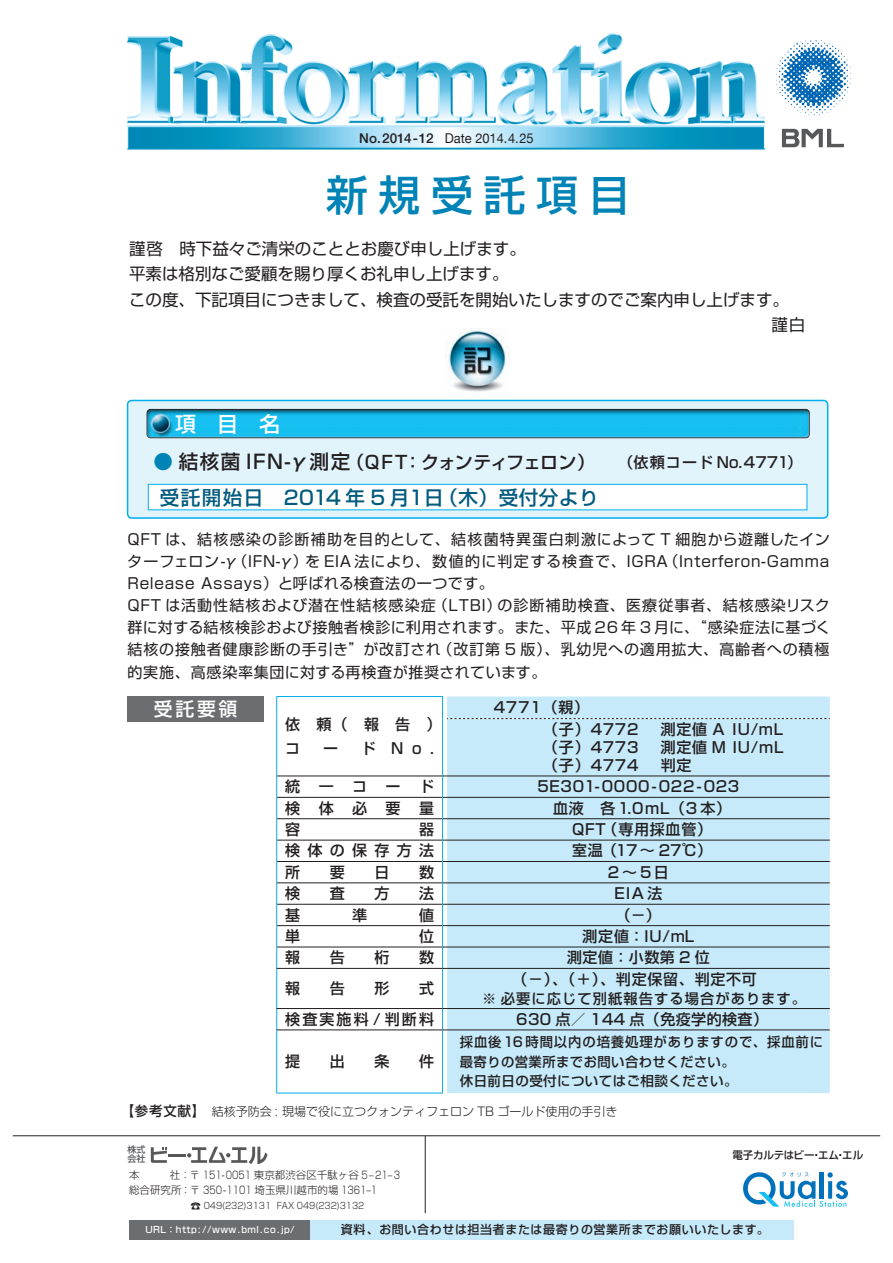
<style>
.page{position:relative;width:893px;height:1263px;background:#fff}
.page>*{position:absolute;margin:0;border:0;box-sizing:border-box;transform-origin:0 0}
.t1{font:500 42px "Shin Go Pro";letter-spacing:.25em;color:#0083b6}
.t2{font:500 21px "Shin Go Pro";color:#fff}
.t3{font:500 19.5px "Shin Go Pro";letter-spacing:.03em;color:#005b7f}
.t4{font:500 18.75px "Shin Go Pro";color:#fff}
.t5{font:500 18px "Shin Go Pro";letter-spacing:-.055em;color:#231f20}
.t6{font:16.5px "Shin Go Pro";color:#231f20}
.t7{font:15px/22.2px "Shin Go Pro";letter-spacing:.05em;color:#231f20}
.t8{font:500 15px/24px "Shin Go Pro";letter-spacing:.05em;color:#231f20}
.t9{font:500 15px "Shin Go Pro";letter-spacing:.03em;color:#231f20}
.t10{font:500 15px "Shin Go Pro";letter-spacing:.14em;color:#231f20}
.t11{font:500 15px "Shin Go Pro";letter-spacing:.485em;color:#231f20}
.t12{font:500 14.25px "Shin Go Pro";letter-spacing:.075em;color:#231f20}
.t13{font:500 13.5px/19.5px "Shin Go Pro";letter-spacing:.03em;color:#231f20}
.t14{font:13.5px "Helvetica Neue";color:#231f20;scale:.95 1}
.t15{font:300 12px "Shin Go Pro";color:#231f20}
.t16{font:500 12px "Shin Go Pro";letter-spacing:.05em;color:#231f20}
.t17{font:300 10.5px/15px "Shin Go Pro";color:#231f20}
.t18{font:500 10.5px "Shin Go Pro";letter-spacing:-.025em;color:#231f20}
.t19{font:300 9px "Shin Go Pro";color:#231f20;scale:.9 1}
.t20{font:500 9px "Shin Go Pro";letter-spacing:.05em;color:#fff}
.t21{font:500 9px/9.4px "Shin Go Pro";color:#57585a}
.s1{font-weight:500}
.s2{font-size:19.5px;color:#0083b6}
.s3{font-size:19.5px}
.s4{font-weight:500;font-size:13.5px}
.s5{font-size:10.5px}
</style>
<div class="page">
<div style="left:128px;top:400px;width:700px;height:118px;background:#e1f4fc;border-radius:4px"></div>
<div style="left:127px;top:400px;width:701px;height:119px;border:2px solid #00aeef;border-radius:4px"></div>
<hr style="left:425px;top:1136px;width:1px;height:77px;background:#231f20">
<hr style="left:13px;top:1135px;width:867px;height:1px;background:#231f20">
<svg style="left:151px;top:1147px;width:16px;height:16px"></svg>
<hr style="left:168px;top:1154px;width:17px;height:3px;background:#57585a">
<svg style="left:187px;top:1147px;width:80px;height:17px"></svg>
<img style="left:127px;top:33px;width:663px;height:117px">
<svg style="left:776px;top:40px;width:75px;height:75px"></svg>
<svg style="left:782px;top:129px;width:62px;height:18px"></svg>
<img style="left:447px;top:328px;width:59px;height:64px">
<img style="left:147px;top:409px;width:663px;height:29px">
<div style="left:310px;top:1220px;width:484px;height:19px;background:#c6eafa"></div>
<div style="left:130px;top:1220px;width:180px;height:19px;background:#6c6d70"></div>
<div style="left:148px;top:484px;width:659px;height:26px;background:#fff"></div>
<div style="left:148px;top:484px;width:659px;height:26px;border:1px solid #00aeef"></div>
<svg style="left:743px;top:1172px;width:105px;height:35px"></svg>
<div style="left:128px;top:696px;width:136px;height:26px;background:#6c6d70"></div>
<div style="left:447px;top:969px;width:383px;height:124px;background:#c6eafa"></div>
<hr style="left:277px;top:861px;width:165px;height:1px;background:#231f20">
<hr style="left:277px;top:882px;width:165px;height:1px;background:#231f20">
<hr style="left:277px;top:904px;width:165px;height:1px;background:#231f20">
<hr style="left:277px;top:925px;width:165px;height:1px;background:#231f20">
<hr style="left:276px;top:947px;width:167px;height:1px;background:#231f20">
<hr style="left:277px;top:775px;width:165px;height:1px;background:#231f20">
<hr style="left:277px;top:797px;width:165px;height:1px;background:#231f20">
<hr style="left:277px;top:818px;width:165px;height:1px;background:#231f20">
<hr style="left:277px;top:840px;width:165px;height:1px;background:#231f20">
<hr style="left:276px;top:696px;width:167px;height:1px;background:#00aeef">
<svg style="left:276px;top:697px;width:1px;height:21px"></svg>
<hr style="left:276px;top:718px;width:1px;height:58px;background:#00aeef">
<hr style="left:276px;top:1030px;width:1px;height:63px;background:#00aeef">
<hr style="left:442px;top:1030px;width:1px;height:63px;background:#00aeef">
<svg style="left:276px;top:776px;width:1px;height:192px"></svg>
<hr style="left:276px;top:969px;width:1px;height:39px;background:#00aeef">
<hr style="left:442px;top:969px;width:1px;height:39px;background:#00aeef">
<svg style="left:276px;top:1009px;width:1px;height:20px"></svg>
<hr style="left:276px;top:968px;width:167px;height:1px;background:#231f20">
<svg style="left:442px;top:696px;width:388px;height:273px;background:#c0e2f2"></svg>
<hr style="left:447px;top:968px;width:383px;height:1px;background:#231f20">
<hr style="left:276px;top:1008px;width:167px;height:1px;background:#231f20">
<hr style="left:447px;top:1008px;width:383px;height:1px;background:#231f20">
<hr style="left:276px;top:1093px;width:167px;height:1px;background:#00aeef">
<hr style="left:276px;top:1029px;width:167px;height:1px;background:#231f20">
<svg style="left:442px;top:1008px;width:5px;height:22px"></svg>
<hr style="left:447px;top:1029px;width:383px;height:1px;background:#231f20">
<p class="t14" style="left:359px;top:128px;width:185px"><span class="s1">No.2014-12</span> Date 2014.4.25</p>
<h1 class="t1" style="left:326px;top:161px;width:306px">新規受託項目</h1>
<p class="t6" style="left:129px;top:235px;width:398px">謹啓　時下益々ご清栄のこととお慶び申し上げます。</p>
<p class="t6" style="left:129px;top:261px;width:381px">平素は格別なご愛顧を賜り厚くお礼申し上げます。</p>
<p class="t6" style="left:129px;top:286px;width:662px">この度、下記項目につきまして、検査の受託を開始いたしますのでご案内申し上げます。</p>
<p class="t6" style="left:771px;top:311px;width:35px">謹白</p>
<h2 class="t2" style="left:175px;top:407px;width:107px">項　目　名</h2>
<p class="t5" style="left:153px;top:447px;width:443px"><span class="s2">●</span> <span class="s3">結核菌 IFN-γ測定</span>（QFT：クォンティフェロン）</p>
<p class="t8" style="left:619px;top:448px;width:185px">（依頼コード No.4771）</p>
<h3 class="t3" style="left:160px;top:481px;width:440px">受託開始日　2014 年 5 月1日（木）受付分より</h3>
<p class="t7" style="left:127px;top:526px;width:705px">QFT は、結核感染の診断補助を目的として、結核菌特異蛋白刺激によって T 細胞から遊離したインターフェロン-γ（IFN-γ）を EIA 法により、数値的に判定する検査で、IGRA（Interferon-Gamma Release Assays）と呼ばれる検査法の一つです。<br>QFT は活動性結核および潜在性結核感染症（LTBI）の診断補助検査、医療従事者、結核感染リスク群に対する結核検診および接触者検診に利用されます。また、平成 26 年 3 月に、“感染症法に基づく結核の接触者健康診断の手引き”が改訂され（改訂第 5 版）、乳幼児への適用拡大、高齢者への積極的実施、高感染率集団に対する再検査が推奨されています。</p>
<p class="t4" style="left:154px;top:693px;width:85px">受託要領</p>
<p class="t8" style="left:285px;top:710px;width:158px">依頼（報告）コ</p>
<p class="t8" style="left:323px;top:734px;width:16px">ー</p>
<p class="t8" style="left:361px;top:734px;width:75px">ド No.</p>
<p class="t8" style="left:543px;top:695px;width:242px;line-height:21.8px;text-indent:-49px">4771（親）<br>（子）4772　 測定値 A IU/mL</p>
<p class="t8" style="left:543px;top:736px;width:242px;line-height:18px">（子）4773　 測定値 M IU/mL（子）4774　 判定</p>
<p class="t8" style="left:285px;top:773px;width:150px">統一コード</p>
<p class="t8" style="left:537px;top:773px;width:203px">5E301-0000-022-023</p>
<p class="t8" style="left:285px;top:794px;width:150px">検体必要量</p>
<p class="t8" style="left:553px;top:794px;width:179px">血液　各1.0mL（3 本）</p>
<p class="t8" style="left:285px;top:816px;width:16px">容</p>
<p class="t8" style="left:419px;top:816px;width:16px">器</p>
<p class="t8" style="left:572px;top:816px;width:141px">QFT（専用採血管）</p>
<p class="t11" style="left:285px;top:838px;width:150px">検体の保存方法</p>
<p class="t8" style="left:572px;top:837px;width:142px">室温（17〜 27℃）</p>
<p class="t8" style="left:285px;top:858px;width:16px">所</p>
<p class="t8" style="left:330px;top:858px;width:16px">要</p>
<p class="t8" style="left:374px;top:858px;width:16px">日</p>
<p class="t8" style="left:419px;top:858px;width:16px">数</p>
<p class="t8" style="left:608px;top:858px;width:63px">2〜5日</p>
<p class="t8" style="left:285px;top:880px;width:16px">検</p>
<p class="t8" style="left:330px;top:880px;width:16px">査</p>
<p class="t8" style="left:374px;top:880px;width:16px">方</p>
<p class="t8" style="left:419px;top:880px;width:16px">法</p>
<p class="t8" style="left:614px;top:880px;width:49px">EIA法</p>
<p class="t8" style="left:285px;top:901px;width:16px">基</p>
<p class="t8" style="left:352px;top:901px;width:16px">準</p>
<p class="t8" style="left:419px;top:901px;width:16px">値</p>
<p class="t8" style="left:616px;top:901px;width:46px">（－）</p>
<p class="t8" style="left:285px;top:922px;width:16px">単</p>
<p class="t8" style="left:419px;top:922px;width:16px">位</p>
<p class="t8" style="left:582px;top:922px;width:113px">測定値：IU/mL</p>
<p class="t8" style="left:285px;top:944px;width:16px">報</p>
<p class="t8" style="left:330px;top:944px;width:16px">告</p>
<p class="t8" style="left:374px;top:944px;width:16px">桁</p>
<p class="t8" style="left:419px;top:944px;width:16px">数</p>
<p class="t8" style="left:567px;top:944px;width:144px">測定値：小数第 2 位</p>
<p class="t8" style="left:285px;top:975px;width:16px">報</p>
<p class="t8" style="left:330px;top:975px;width:16px">告</p>
<p class="t8" style="left:374px;top:975px;width:16px">形</p>
<p class="t8" style="left:419px;top:975px;width:16px">式</p>
<p class="t8" style="left:512px;top:965px;width:246px">（－）、（＋）、判定保留、判定不可</p>
<p class="t12" style="left:482px;top:986px;width:326px">※ 必要に応じて別紙報告する場合があります。</p>
<p class="t10" style="left:285px;top:1007px;width:150px">検査実施料/判断料</p>
<p class="t9" style="left:516px;top:1007px;width:253px">630 点／ 144 点（免疫学的検査）</p>
<p class="t8" style="left:285px;top:1048px;width:16px">提</p>
<p class="t8" style="left:330px;top:1048px;width:16px">出</p>
<p class="t8" style="left:374px;top:1048px;width:16px">条</p>
<p class="t8" style="left:419px;top:1048px;width:16px">件</p>
<p class="t13" style="left:460px;top:1030px;width:365px">採血後16 時間以内の培養処理がありますので、採血前に最寄りの営業所までお問い合わせください。<br>休日前日の受付についてはご相談ください。</p>
<p class="t15" style="left:121px;top:1101px;width:498px"><span class="s4">【参考文献】</span>結核予防会 : 現場で役に立つクォンティフェロン TB ゴールド使用の手引き</p>
<p class="t21" style="left:127px;top:1143px;width:19px">株式会社</p>
<p class="t17" style="left:129px;top:1166px;width:272px">本 　　 社：〒 151-0051 東京都渋谷区千駄ヶ谷 5–21–3総合研究所：〒 350-1101 埼玉県川越市的場 1361–1</p>
<p class="t19" style="left:191px;top:1198px;width:195px"><span class="s5">☎</span> 049(232)3131　FAX 049(232)3132</p>
<p class="t18" style="left:732px;top:1146px;width:132px">電子カルテはビー・エム・エル</p>
<p class="t20" style="left:145px;top:1222px;width:151px">URL：http://www.bml.co.jp/</p>
<p class="t16" style="left:341px;top:1219px;width:429px">資料、お問い合わせは担当者または最寄りの営業所までお願いいたします。</p>
</div>
